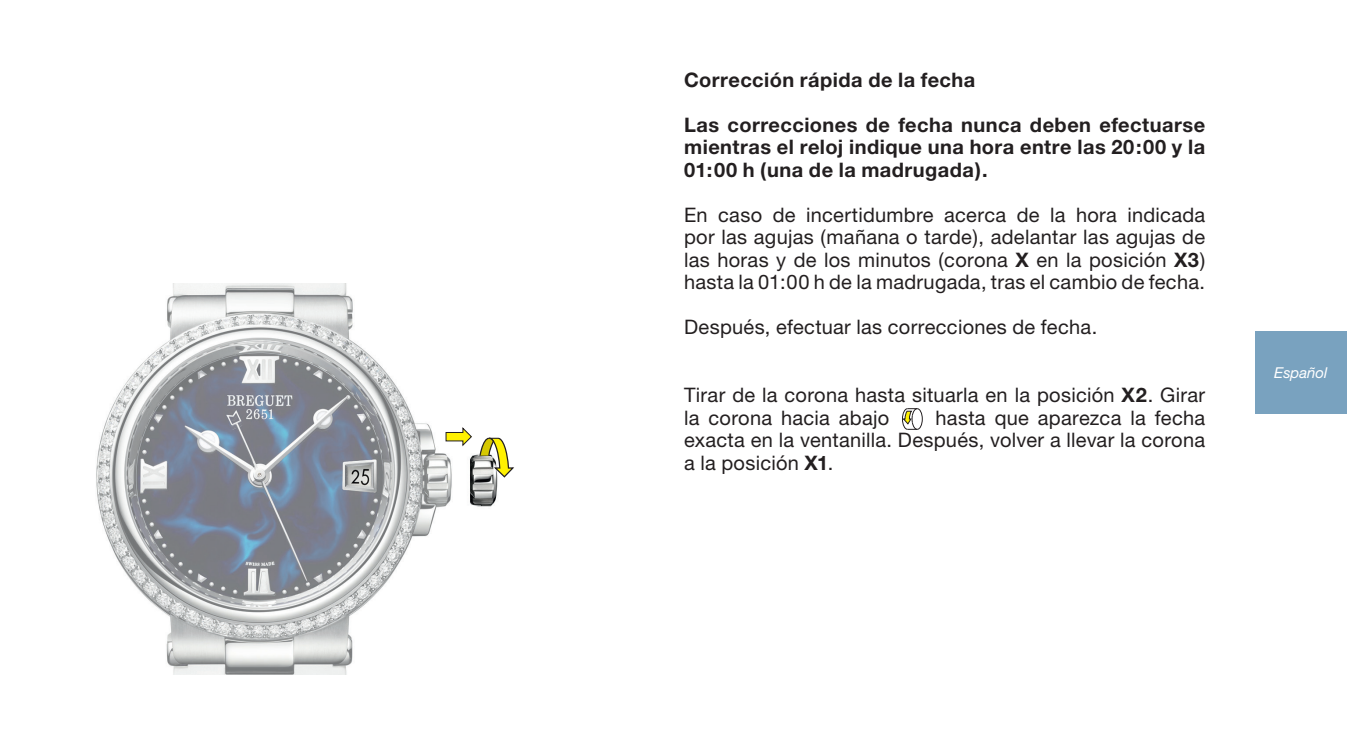
<style>
.page{position:relative;width:1347px;height:745px;background:#fff}
.page>*{position:absolute;margin:0;border:0;box-sizing:border-box;transform-origin:0 0}
.t1{font:20px/22.5px "Helvetica Neue";letter-spacing:.015em;color:#231f20;text-align:justify}
.t2{font:700 20px/22.5px "Helvetica Neue";letter-spacing:.025em;color:#231f20;text-align:justify}
.t3{font:italic 15px "Helvetica Neue";color:#fff}
.s1{font-weight:700}
</style>
<div class="page">
<img style="left:96px;top:283px;width:409px;height:390px">
<svg style="left:445px;top:427px;width:27px;height:19px"></svg>
<svg style="left:902px;top:408px;width:20px;height:21px"></svg>
<svg style="left:478px;top:437px;width:36px;height:40px"></svg>
<div style="left:1254px;top:330px;width:92px;height:83px;background:#79a2bf"></div>
<p class="t2" style="left:684px;top:68px;width:293px">Corrección rápida de la fecha</p>
<p class="t2" style="left:684px;top:113px;width:522px">Las correcciones de fecha nunca deben efectuarse mientras el reloj indique una hora entre las 20:00 y la 01:00 h (una de la madrugada).</p>
<p class="t1" style="left:684px;top:203px;width:522px">En caso de incertidumbre acerca de la hora indicada por las agujas (mañana o tarde), adelantar las agujas de las horas y de los minutos (corona <span class="s1">X</span> en la posición <span class="s1">X3</span>) hasta la 01:00 h de la madrugada, tras el cambio de fecha.</p>
<p class="t1" style="left:684px;top:315px;width:415px">Después, efectuar las correcciones de fecha.</p>
<p class="t1" style="left:684px;top:383px;width:522px">Tirar de la corona hasta situarla en la posición <span class="s1">X2</span>. Girar la corona hacia abajo</p>
<p class="t1" style="left:684px;top:405px;width:522px;text-indent:251px">hasta que aparezca la fecha exacta en la ventanilla. Después, volver a llevar la corona a la posición <span class="s1">X1</span>.</p>
<p class="t3" style="left:1274px;top:363px;width:55px">Español</p>
</div>
